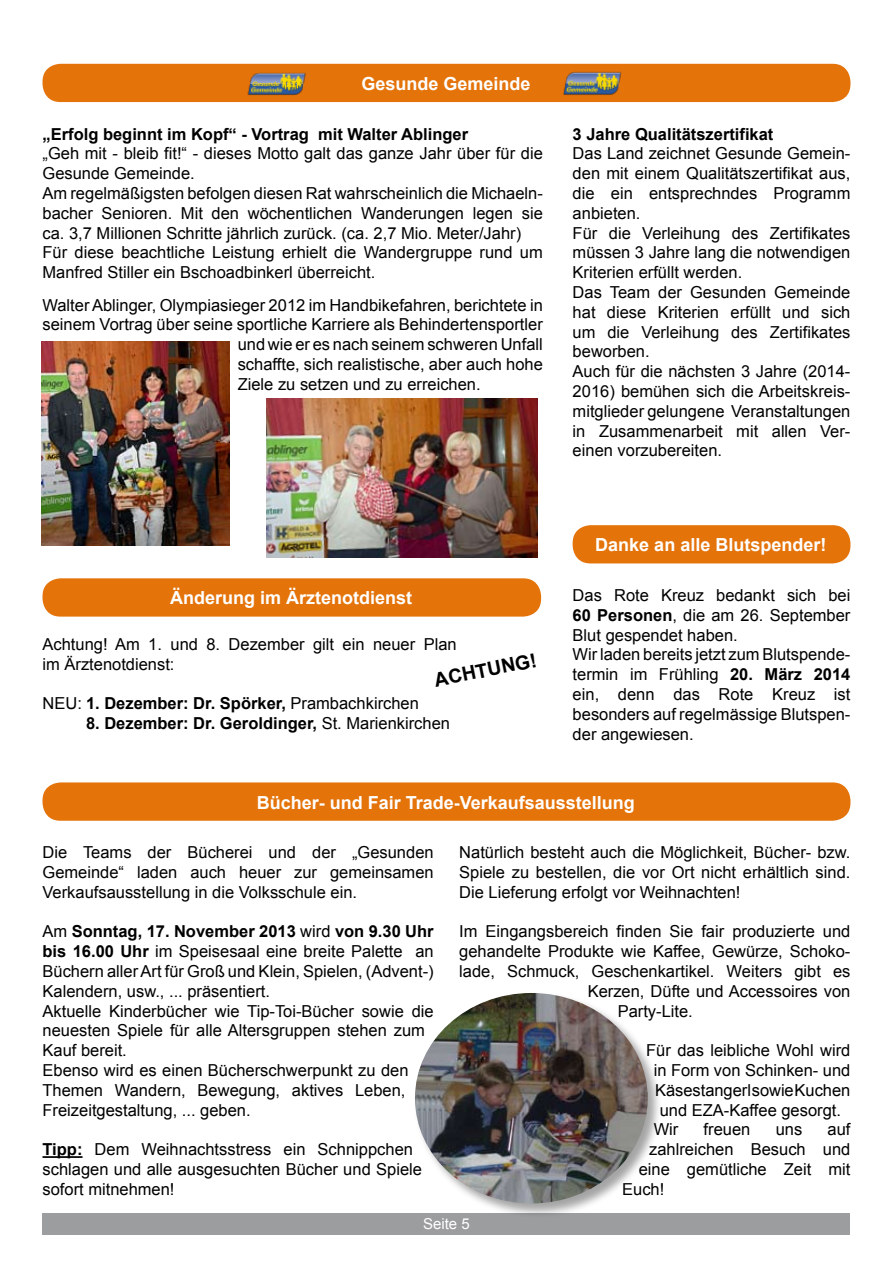
<style>
.page{position:relative;width:893px;height:1263px;background:#fff}
.page>*{position:absolute;margin:0;border:0;box-sizing:border-box;transform-origin:0 0}
.t1{font:700 19.5px "Arial";color:#000}
.t2{font:700 18px "Arial";color:#fff}
.t3{font:16.5px/19.8px "Arial";color:#000}
.t4{font:700 16.5px "Arial";color:#000}
.t5{font:15px "Arial";color:#fff}
.s1{font-weight:400}
.s2{font-weight:700}
</style>
<div class="page">
<div style="left:43px;top:1213px;width:807px;height:21px;background:#9c9d9f"></div>
<div style="left:43px;top:64px;width:807px;height:38px;background:#e4730a;border-radius:18px"></div>
<img style="left:247px;top:72px;width:59px;height:24px">
<img style="left:563px;top:71px;width:59px;height:24px">
<div style="left:43px;top:782px;width:807px;height:39px;background:#e4730a;border-radius:18px"></div>
<hr style="left:43px;top:1156px;width:40px;height:2px;background:#000">
<div style="left:43px;top:578px;width:498px;height:39px;background:#e4730a;border-radius:18px"></div>
<div style="left:413px;top:991px;width:255px;height:234px;background:#000;opacity:.36"></div>
<img style="left:415px;top:993px;width:233px;height:210px">
<div style="left:573px;top:525px;width:277px;height:38px;background:#e4730a;border-radius:18px"></div>
<img style="left:41px;top:341px;width:188px;height:204px">
<img style="left:267px;top:399px;width:271px;height:158px">
<p class="t2" style="left:361px;top:72px;width:171px">Gesunde Gemeinde</p>
<p class="t4" style="left:43px;top:123px;width:427px">„Erfolg beginnt im Kopf“ - Vortrag mit Walter Ablinger</p>
<p class="t3" style="left:43px;top:144px;width:502px">„Geh mit - bleib fit!“ - dieses Motto galt das ganze Jahr über für die Gesunde Gemeinde.<br>Am regelmäßigsten befolgen diesen Rat wahrscheinlich die Michaeln&shy;bacher Senioren. Mit den wöchentlichen Wanderungen legen sie ca. 3,7 Millionen Schritte jährlich zurück. (ca. 2,7 Mio. Meter/Jahr)<br>Für diese beachtliche Leistung erhielt die Wandergruppe rund um Manfred Stiller ein Bschoadbinkerl überreicht.</p>
<p class="t3" style="left:43px;top:295px;width:502px">Walter Ablinger, Olympiasieger 2012 im Handbikefahren, berichtete in</p>
<p class="t3" style="left:43px;top:315px;width:502px">seinem Vortrag über seine sportliche Karriere als Behindertensportler</p>
<p class="t3" style="left:238px;top:335px;width:307px">und wie er es nach seinem schweren Unfall</p>
<p class="t3" style="left:238px;top:354px;width:307px">schaffte, sich realistische, aber auch hohe</p>
<p class="t3" style="left:238px;top:374px;width:245px">Ziele zu setzen und zu erreichen.</p>
<p class="t4" style="left:573px;top:123px;width:202px">3 Jahre Qualitätszertifikat</p>
<p class="t3" style="left:573px;top:144px;width:279px">Das Land zeichnet Gesunde Gemein&shy;den mit einem Qualitätszertifikat aus, die ein entsprechndes Programm anbieten.<br>Für die Verleihung des Zertifikates müssen 3 Jahre lang die notwendigen<br>Kriterien erfüllt werden.<br>Das Team der Gesunden Gemeinde hat diese Kriterien erfüllt und sich um die Verleihung des Zertifikates beworben.<br>Auch für die nächsten 3 Jahre (2014-<br>2016) bemühen sich die Arbeitskreis&shy;mitglieder gelungene Veranstaltungen in Zusammenarbeit mit allen Ver&shy;einen vorzubereiten.</p>
<p class="t2" style="left:170px;top:586px;width:244px">Änderung im Ärztenotdienst</p>
<p class="t3" style="left:43px;top:634px;width:416px">Achtung! Am 1. und 8. Dezember gilt ein neuer Plan im Ärztenotdienst:</p>
<p class="t4" style="left:43px;top:692px;width:378px"><span class="s1">NEU:</span> 1. Dezember: Dr. Spörker, <span class="s1">Prambachkirchen</span></p>
<p class="t4" style="left:86px;top:712px;width:366px">8. Dezember: Dr. Geroldinger, <span class="s1">St. Marienkirchen</span></p>
<p class="t1" style="left:432px;top:668px;width:105px;rotate:-12deg">ACHTUNG!</p>
<p class="t2" style="left:595px;top:533px;width:233px">Danke an alle Blutspender!</p>
<p class="t3" style="left:573px;top:585px;width:279px">Das Rote Kreuz bedankt sich bei<br><span class="s2">60 Personen</span>, die am 26. September<br>Blut gespendet haben.<br>Wir laden bereits jetzt zum Blutspende&shy;termin im Frühling <span class="s2">20. März 2014 </span>ein, denn das Rote Kreuz ist besonders auf regelmässige Blutspen&shy;der angewiesen.</p>
<p class="t2" style="left:257px;top:790px;width:380px">Bücher- und Fair Trade-Verkaufsausstellung</p>
<p class="t3" style="left:43px;top:843px;width:393px;text-align:justify">Die Teams der Bücherei und der „Gesunden Gemeinde“ laden auch heuer zur gemeinsamen Verkaufsausstellung in die Volksschule ein.</p>
<p class="t3" style="left:43px;top:922px;width:393px">Am <span class="s2">Sonntag, 17. November 2013</span> wird <span class="s2">von 9.30 Uhr bis 16.00 Uhr</span> im Speisesaal eine breite Palette an Büchern aller Art für Groß und Klein, Spielen, (Advent-)<br>Kalendern, usw., ... präsentiert.<br>Aktuelle Kinderbücher wie Tip-Toi-Bücher sowie die neuesten Spiele für alle Altersgruppen stehen zum Kauf bereit.<br>Ebenso wird es einen Bücherschwerpunkt zu den Themen Wandern, Bewegung, aktives Leben, Freizeitgestaltung, ... geben.</p>
<p class="t3" style="left:43px;top:1140px;width:381px"><span class="s2">Tipp:</span> Dem Weihnachtsstress ein Schnippchen schlagen und alle ausgesuchten Bücher und Spiele sofort mitnehmen!</p>
<p class="t3" style="left:459px;top:843px;width:393px;text-align:justify">Natürlich besteht auch die Möglichkeit, Bücher- bzw.<br>Spiele zu bestellen, die vor Ort nicht erhältlich sind.<br>Die Lieferung erfolgt vor Weihnachten!</p>
<p class="t3" style="left:459px;top:922px;width:393px">Im Eingangsbereich finden Sie fair produzierte und</p>
<p class="t3" style="left:459px;top:942px;width:393px">gehandelte Produkte wie Kaffee, Gewürze, Schoko-</p>
<p class="t3" style="left:459px;top:961px;width:393px">lade, Schmuck, Geschenkartikel. Weiters gibt es</p>
<p class="t3" style="left:588px;top:981px;width:264px">Kerzen, Düfte und Accessoires von</p>
<p class="t3" style="left:618px;top:1001px;width:77px">Party-Lite.</p>
<p class="t3" style="left:646px;top:1041px;width:206px">Für das leibliche Wohl wird</p>
<p class="t3" style="left:654px;top:1060px;width:198px">in Form von Schinken- und</p>
<p class="t3" style="left:655px;top:1080px;width:197px">Käsestangerl sowie Kuchen</p>
<p class="t3" style="left:660px;top:1100px;width:183px">und EZA-Kaffee gesorgt.</p>
<p class="t3" style="left:654px;top:1120px;width:26px">Wir</p>
<p class="t3" style="left:704px;top:1120px;width:48px">freuen</p>
<p class="t3" style="left:776px;top:1120px;width:28px">uns</p>
<p class="t3" style="left:827px;top:1120px;width:24px">auf</p>
<p class="t3" style="left:649px;top:1140px;width:203px">zahlreichen Besuch und</p>
<p class="t3" style="left:639px;top:1159px;width:213px">eine gemütliche Zeit mit</p>
<p class="t3" style="left:622px;top:1179px;width:44px">Euch!</p>
<p class="t5" style="left:423px;top:1214px;width:48px">Seite 5</p>
</div>
